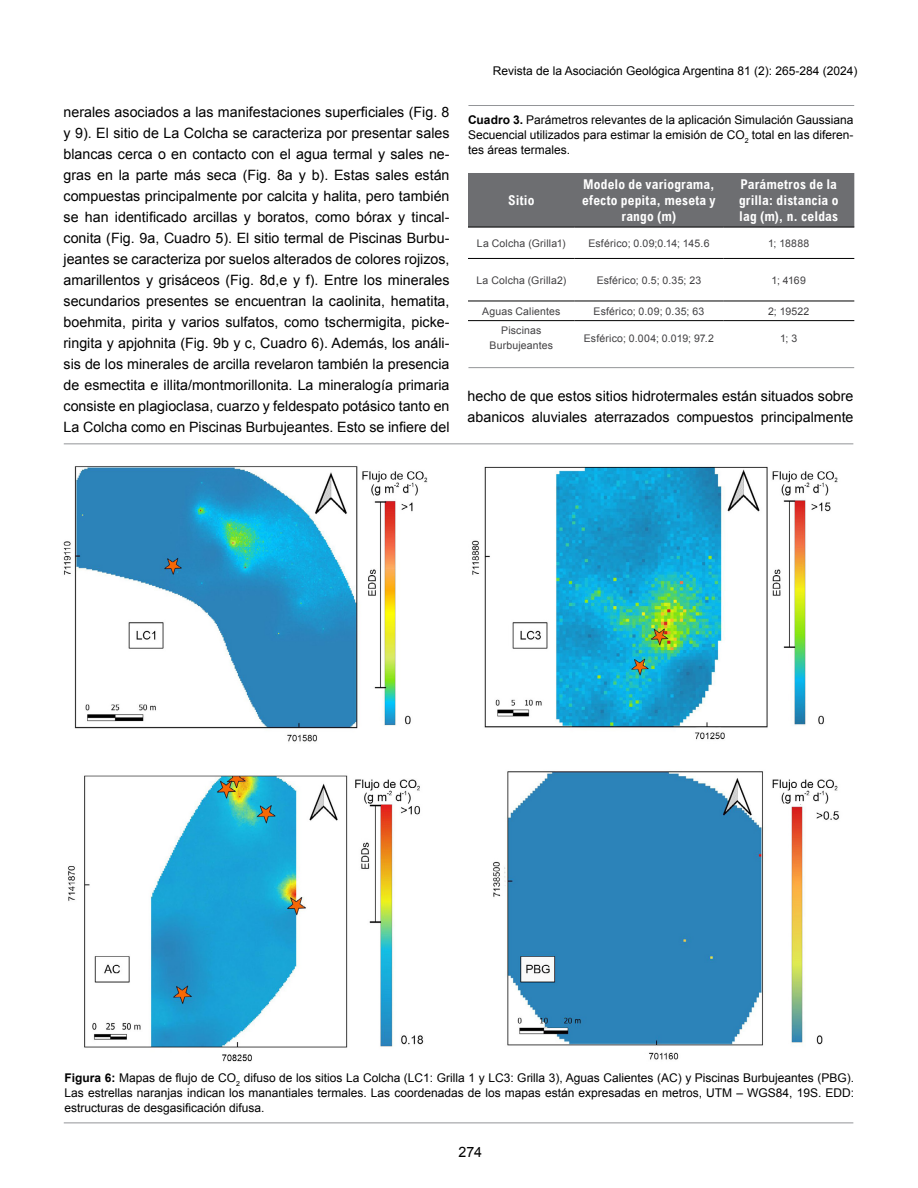
<style>
.page{position:relative;width:918px;height:1188px;background:#fff}
.page>*{position:absolute;margin:0;border:0;box-sizing:border-box;transform-origin:0 0}
.t1{font:14.25px/21px "Arial";color:#000;text-align:justify}
.t2{font:700 condensed 13.5px/16.2px "Arial";letter-spacing:.01em;color:#fff;text-align:center}
.t3{font:12px/15px "Arial";color:#000;text-align:justify}
.t4{font:10.5px/15px "Arial";letter-spacing:.015em;color:#414042;text-align:center}
.s1{font-weight:700}
</style>
<div class="page">
<img style="left:63px;top:443px;width:791px;height:619px">
<div style="left:468px;top:173px;width:386px;height:54px;background:#6d6e71"></div>
<hr style="left:468px;top:227px;width:107px;height:1px;background:#000">
<hr style="left:575px;top:227px;width:148px;height:1px;background:#000">
<hr style="left:723px;top:227px;width:131px;height:1px;background:#000">
<hr style="left:468px;top:258px;width:107px;height:1px;background:#000">
<hr style="left:575px;top:258px;width:148px;height:1px;background:#000">
<hr style="left:723px;top:258px;width:131px;height:1px;background:#000">
<hr style="left:468px;top:301px;width:107px;height:1px;background:#000">
<hr style="left:575px;top:301px;width:148px;height:1px;background:#000">
<hr style="left:723px;top:301px;width:131px;height:1px;background:#000">
<hr style="left:468px;top:320px;width:107px;height:1px;background:#000">
<hr style="left:575px;top:320px;width:148px;height:1px;background:#000">
<hr style="left:723px;top:320px;width:131px;height:1px;background:#000">
<hr style="left:468px;top:105px;width:386px;height:1px;background:#939598">
<hr style="left:468px;top:367px;width:386px;height:1px;background:#939598">
<hr style="left:64px;top:1123px;width:789px;height:1px;background:#939598">
<hr style="left:64px;top:443px;width:789px;height:1px;background:#939598">
<p class="t1" style="left:64px;top:102px;width:388px">nerales asociados a las manifestaciones superficiales (Fig. 8 y 9). El sitio de La Colcha se caracteriza por presentar sales blancas cerca o en contacto con el agua termal y sales ne&shy;gras en la parte más seca (Fig. 8a y b). Estas sales están compuestas principalmente por calcita y halita, pero también se han identificado arcillas y boratos, como bórax y tincal&shy;conita (Fig. 9a, Cuadro 5). El sitio termal de Piscinas Burbu&shy;jeantes se caracteriza por suelos alterados de colores rojizos, amarillentos y grisáceos (Fig. 8d,e y f). Entre los minerales secundarios presentes se encuentran la caolinita, hematita, boehmita, pirita y varios sulfatos, como tschermigita, picke&shy;ringita y apjohnita (Fig. 9b y c, Cuadro 6). Además, los análi&shy;sis de los minerales de arcilla revelaron también la presencia de esmectita e illita/montmorillonita. La mineralogía primaria consiste en plagioclasa, cuarzo y feldespato potásico tanto en La Colcha como en Piscinas Burbujeantes. Esto se infiere del</p>
<p class="t3" style="left:493px;top:63px;width:366px">Revista de la Asociación Geológica Argentina 81 (2): 265-284 (2024)</p>
<p class="t3" style="left:468px;top:113px;width:387px"><span class="s1">Cuadro 3.</span> Parámetros relevantes de la aplicación Simulación Gaussiana Secuencial utilizados para estimar la emisión de CO<sub>2</sub> total en las diferen&shy;tes áreas termales.</p>
<p class="t2" style="left:508px;top:192px;width:28px">Sitio</p>
<p class="t2" style="left:582px;top:176px;width:135px">Modelo de variograma, efecto pepita, meseta y rango (m)</p>
<p class="t2" style="left:739px;top:176px;width:101px;text-align:justify">Parámetros de la grilla: distancia o lag (m), n. celdas</p>
<p class="t4" style="left:477px;top:236px;width:90px">La Colcha (Grilla1)</p>
<p class="t4" style="left:588px;top:236px;width:123px">Esférico; 0.09;0.14; 145.6</p>
<p class="t4" style="left:768px;top:236px;width:43px">1; 18888</p>
<p class="t4" style="left:476px;top:272px;width:91px">La Colcha (Grilla2)</p>
<p class="t4" style="left:597px;top:272px;width:106px">Esférico; 0.5; 0.35; 23</p>
<p class="t4" style="left:772px;top:272px;width:36px">1; 4169</p>
<p class="t4" style="left:482px;top:304px;width:80px">Aguas Calientes</p>
<p class="t4" style="left:594px;top:304px;width:112px">Esférico; 0.09; 0.35; 63</p>
<p class="t4" style="left:768px;top:304px;width:43px">2; 19522</p>
<p class="t4" style="left:490px;top:323px;width:65px">Piscinas<br>Burbujeantes</p>
<p class="t4" style="left:584px;top:331px;width:132px">Esférico; 0.004; 0.019; 97.2</p>
<p class="t4" style="left:780px;top:331px;width:19px">1; 3</p>
<p class="t1" style="left:468px;top:385px;width:387px">hecho de que estos sitios hidrotermales están situados sobre abanicos aluviales aterrazados compuestos principalmente</p>
<p class="t3" style="left:65px;top:1070px;width:791px"><span class="s1">Figura 6:</span> Mapas de flujo de CO<sub>2</sub> difuso de los sitios La Colcha (LC1: Grilla 1 y LC3: Grilla 3), Aguas Calientes (AC) y Piscinas Burbujeantes (PBG).<br>Las estrellas naranjas indican los manantiales termales. Las coordenadas de los mapas están expresadas en metros, UTM – WGS84, 19S. EDD: estructuras de desgasificación difusa.</p>
<p class="t1" style="left:458px;top:1141px;width:25px">274</p>
</div>
